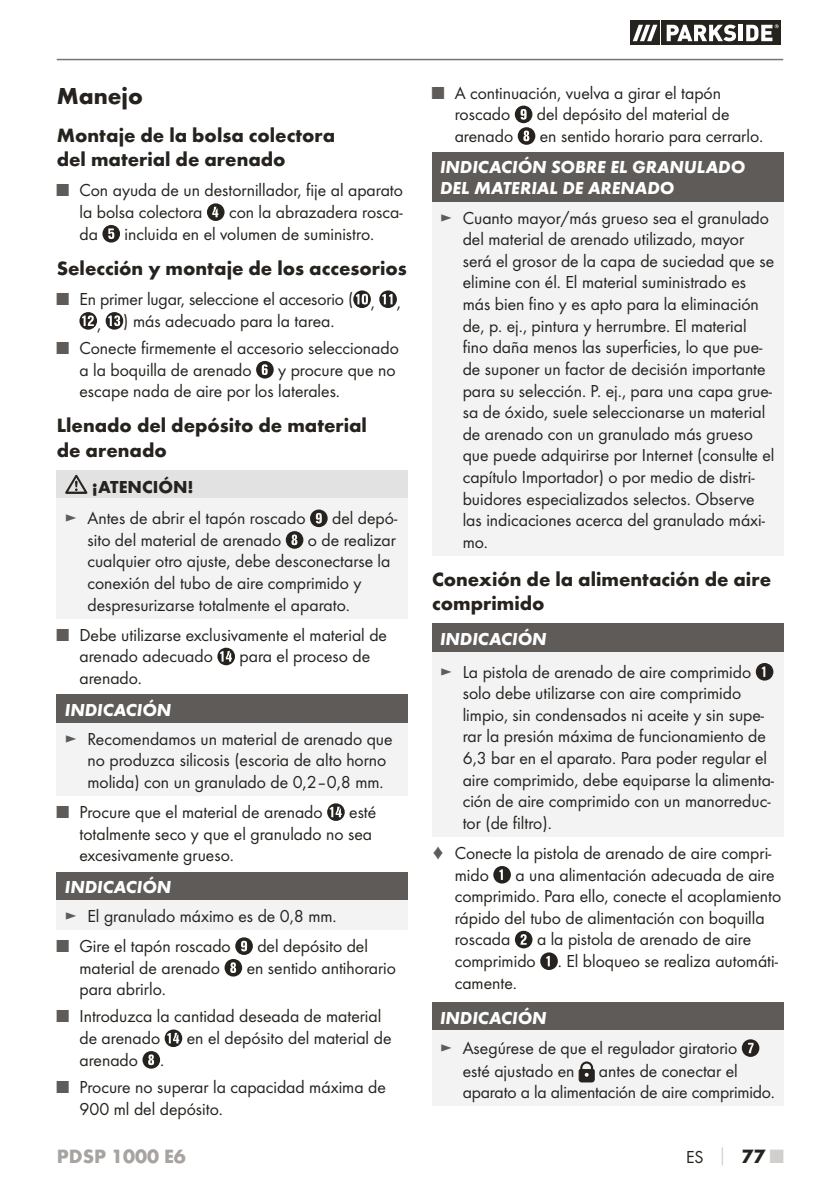
<style>
.page{position:relative;width:840px;height:1191px;background:#fff}
.page>*{position:absolute;margin:0;border:0;box-sizing:border-box;transform-origin:0 0}
.t1{font:700 24px "Futura";color:#26231f}
.t2{font:700 20px/24px "Futura";color:#26231f}
.t3{font:700 20px "Futura";color:#a7a3a1}
.t4{font:18px/21.6px "Futura Boo";color:#26231f}
.t5{font:italic 700 18px/21.6px "Futura";color:#fff}
.t6{font:700 18px "Futura";color:#26231f}
.s1{color:#5f5b58}
.s2{font-family:"Futura";font-weight:700;color:#d1cfce}
.s3{font-family:"Futura";font-weight:700;font-size:20px}
.s4{font-family:"Futura";font-weight:700;font-size:20px;color:#d1cfce}
</style>
<div class="page">
<hr style="left:57px;top:59px;width:725px;height:1px;background:#787472">
<div style="left:630px;top:21px;width:29px;height:24px;background:#26231f"></div>
<div style="left:661px;top:21px;width:119px;height:24px;background:#26231f"></div>
<svg style="left:633px;top:25px;width:24px;height:16px"></svg>
<svg style="left:666px;top:25px;width:69px;height:16px"></svg>
<hr style="left:738px;top:25px;width:4px;height:16px;background:#fff">
<svg style="left:746px;top:24px;width:32px;height:17px"></svg>
<svg style="left:207px;top:203px;width:17px;height:18px"></svg>
<svg style="left:102px;top:225px;width:18px;height:17px"></svg>
<svg style="left:353px;top:290px;width:17px;height:18px"></svg>
<svg style="left:379px;top:290px;width:17px;height:18px"></svg>
<svg style="left:79px;top:312px;width:18px;height:18px"></svg>
<svg style="left:106px;top:312px;width:17px;height:18px"></svg>
<svg style="left:256px;top:361px;width:17px;height:17px"></svg>
<div style="left:57px;top:470px;width:351px;height:28px;background:#e3e2e2"></div>
<div style="left:57px;top:498px;width:351px;height:120px;background:#f3f3f4"></div>
<svg style="left:65px;top:475px;width:22px;height:19px"></svg>
<svg style="left:310px;top:509px;width:17px;height:18px"></svg>
<svg style="left:285px;top:531px;width:18px;height:18px"></svg>
<svg style="left:217px;top:647px;width:18px;height:18px"></svg>
<div style="left:57px;top:694px;width:351px;height:29px;background:#5f5b58"></div>
<div style="left:57px;top:723px;width:351px;height:73px;background:#f3f3f4"></div>
<svg style="left:327px;top:803px;width:17px;height:18px"></svg>
<div style="left:57px;top:872px;width:351px;height:28px;background:#5f5b58"></div>
<div style="left:57px;top:900px;width:351px;height:29px;background:#f3f3f4"></div>
<svg style="left:224px;top:937px;width:29px;height:39px"></svg>
<svg style="left:142px;top:1029px;width:40px;height:39px"></svg>
<svg style="left:514px;top:106px;width:21px;height:39px"></svg>
<div style="left:432px;top:153px;width:350px;height:49px;background:#5f5b58"></div>
<div style="left:432px;top:202px;width:350px;height:354px;background:#f3f3f4"></div>
<div style="left:432px;top:623px;width:350px;height:29px;background:#5f5b58"></div>
<div style="left:432px;top:652px;width:350px;height:185px;background:#f3f3f4"></div>
<svg style="left:755px;top:663px;width:18px;height:17px"></svg>
<svg style="left:493px;top:866px;width:17px;height:17px"></svg>
<svg style="left:514px;top:930px;width:18px;height:18px"></svg>
<svg style="left:540px;top:952px;width:17px;height:18px"></svg>
<div style="left:432px;top:1002px;width:350px;height:28px;background:#5f5b58"></div>
<div style="left:432px;top:1030px;width:350px;height:76px;background:#f3f3f4"></div>
<svg style="left:741px;top:1039px;width:18px;height:17px"></svg>
<svg style="left:578px;top:1061px;width:16px;height:21px"></svg>
<div style="left:582px;top:1070px;width:8px;height:9px;border:2px solid #26231f;border-radius:50%"></div>
<h1 class="t1" style="left:57px;top:86px;width:88px">Manejo</h1>
<p class="t2" style="left:57px;top:125px;width:280px">Montaje de la bolsa colectora del material de arenado</p>
<p class="t4" style="left:79px;top:180px;width:325px;text-indent:-23px"><span class="s1">■</span> Con ayuda de un destornillador, fije al aparato la bolsa colectora</p>
<p class="t4" style="left:229px;top:202px;width:175px">con la abrazadera rosca-</p>
<p class="t4" style="left:79px;top:224px;width:20px">da</p>
<p class="t4" style="left:124px;top:224px;width:251px">incluida en el volumen de suministro.</p>
<p class="t2" style="left:57px;top:257px;width:351px">Selección y montaje de los accesorios</p>
<p class="t4" style="left:97px;top:289px;width:305px;text-indent:-40px"><span class="s1">■</span> En primer lugar, seleccione el accesorio ( , , , ) más adecuado para la tarea.</p>
<p class="t4" style="left:79px;top:338px;width:321px;text-indent:-23px"><span class="s1">■</span> Conecte firmemente el accesorio seleccionado a la boquilla de arenado</p>
<p class="t4" style="left:79px;top:359px;width:317px;text-indent:199px">y procure que no escape nada de aire por los laterales.</p>
<p class="t2" style="left:57px;top:415px;width:311px">Llenado del depósito de material de arenado</p>
<p class="t6" style="left:92px;top:479px;width:103px">¡ATENCIÓN!</p>
<p class="t4" style="left:65px;top:508px;width:242px"><span class="s1">►</span> Antes de abrir el tapón roscado</p>
<p class="t4" style="left:332px;top:508px;width:67px">del depó-</p>
<p class="t4" style="left:87px;top:530px;width:195px">sito del material de arenado</p>
<p class="t4" style="left:87px;top:530px;width:310px;text-indent:220px">o de realizar cualquier otro ajuste, debe desconectarse la conexión del tubo de aire comprimido y despresurizarse totalmente el aparato.</p>
<p class="t4" style="left:79px;top:624px;width:309px;text-indent:-23px"><span class="s1">■</span> Debe utilizarse exclusivamente el material de arenado adecuado</p>
<p class="t4" style="left:239px;top:646px;width:132px">para el proceso de</p>
<p class="t4" style="left:79px;top:668px;width:64px">arenado.</p>
<p class="t5" style="left:65px;top:701px;width:108px">INDICACIÓN</p>
<p class="t4" style="left:87px;top:728px;width:306px;text-indent:-23px"><span class="s1">►</span> Recomendamos un material de arenado que no produzca silicosis (escoria de alto horno molida) con un granulado de 0,2–0,8 mm.</p>
<p class="t4" style="left:57px;top:802px;width:267px"><span class="s1">■</span> Procure que el material de arenado</p>
<p class="t4" style="left:79px;top:802px;width:298px;text-indent:269px">esté totalmente seco y que el granulado no sea excesivamente grueso.</p>
<p class="t5" style="left:65px;top:878px;width:108px">INDICACIÓN</p>
<p class="t4" style="left:65px;top:906px;width:273px"><span class="s1">►</span> El granulado máximo es de 0,8 mm.</p>
<p class="t4" style="left:57px;top:936px;width:175px"><span class="s1">■</span> Gire el tapón roscado</p>
<p class="t4" style="left:257px;top:936px;width:112px">del depósito del</p>
<p class="t4" style="left:79px;top:957px;width:142px">material de arenado</p>
<p class="t4" style="left:246px;top:957px;width:151px">en sentido antihorario</p>
<p class="t4" style="left:79px;top:979px;width:88px">para abrirlo.</p>
<p class="t4" style="left:79px;top:1006px;width:303px;text-indent:-23px"><span class="s1">■</span> Introduzca la cantidad deseada de material de arenado</p>
<p class="t4" style="left:187px;top:1028px;width:206px">en el depósito del material de</p>
<p class="t4" style="left:79px;top:1049px;width:86px">arenado .</p>
<p class="t4" style="left:79px;top:1077px;width:308px;text-indent:-23px"><span class="s1">■</span> Procure no superar la capacidad máxima de<br>900 ml del depósito.</p>
<p class="t4" style="left:454px;top:83px;width:268px;text-indent:-23px"><span class="s1">■</span> A continuación, vuelva a girar el tapón roscado</p>
<p class="t4" style="left:536px;top:104px;width:194px">del depósito del material de</p>
<p class="t4" style="left:454px;top:126px;width:60px">arenado</p>
<p class="t4" style="left:539px;top:126px;width:225px">en sentido horario para cerrarlo.</p>
<p class="t5" style="left:440px;top:158px;width:306px">INDICACIÓN SOBRE EL GRANULADO<br>DEL MATERIAL DE ARENADO</p>
<p class="t4" style="left:462px;top:208px;width:313px;text-indent:-23px"><span class="s1">►</span> Cuanto mayor/más grueso sea el granulado del material de arenado utilizado, mayor será el grosor de la capa de suciedad que se elimine con él. El material suministrado es más bien fino y es apto para la eliminación de, p. ej., pintura y herrumbre. El material fino daña menos las superficies, lo que pue&shy;de suponer un factor de decisión importante para su selección. P. ej., para una capa grue&shy;sa de óxido, suele seleccionarse un material de arenado con un granulado más grueso que puede adquirirse por Internet (consulte el capítulo Importador) o por medio de distri&shy;buidores especializados selectos. Observe las indicaciones acerca del granulado máxi&shy;mo.</p>
<p class="t2" style="left:432px;top:568px;width:340px">Conexión de la alimentación de aire comprimido</p>
<p class="t5" style="left:440px;top:630px;width:108px">INDICACIÓN</p>
<p class="t4" style="left:462px;top:661px;width:313px;text-indent:-23px"><span class="s1">►</span> La pistola de arenado de aire comprimido solo debe utilizarse con aire comprimido limpio, sin condensados ni aceite y sin supe&shy;rar la presión máxima de funcionamiento de 6,3 bar en el aparato. Para poder regular el aire comprimido, debe equiparse la alimenta&shy;ción de aire comprimido con un manorreduc&shy;tor (de filtro).</p>
<p class="t4" style="left:454px;top:843px;width:318px;text-indent:-23px"><span class="s1">♦</span> Conecte la pistola de arenado de aire compri&shy;mido</p>
<p class="t4" style="left:454px;top:864px;width:328px;text-indent:61px">a una alimentación adecuada de aire comprimido. Para ello, conecte el acoplamiento rápido del tubo de alimentación con boquilla roscada</p>
<p class="t4" style="left:454px;top:929px;width:324px;text-indent:82px">a la pistola de arenado de aire comprimido . El bloqueo se realiza automáti&shy;camente.</p>
<p class="t5" style="left:440px;top:1009px;width:108px">INDICACIÓN</p>
<p class="t4" style="left:462px;top:1037px;width:276px;line-height:22.8px;text-indent:-23px"><span class="s1">►</span> Asegúrese de que el regulador giratorio esté ajustado en</p>
<p class="t4" style="left:462px;top:1060px;width:313px;text-indent:136px">antes de conectar el aparato a la alimentación de aire comprimido.</p>
<p class="t3" style="left:57px;top:1147px;width:131px">PDSP 1000 E6</p>
<p class="t4" style="left:685px;top:1146px;width:99px">ES <span class="s2">│</span> <span class="s3">77</span> <span class="s4">■</span></p>
</div>
